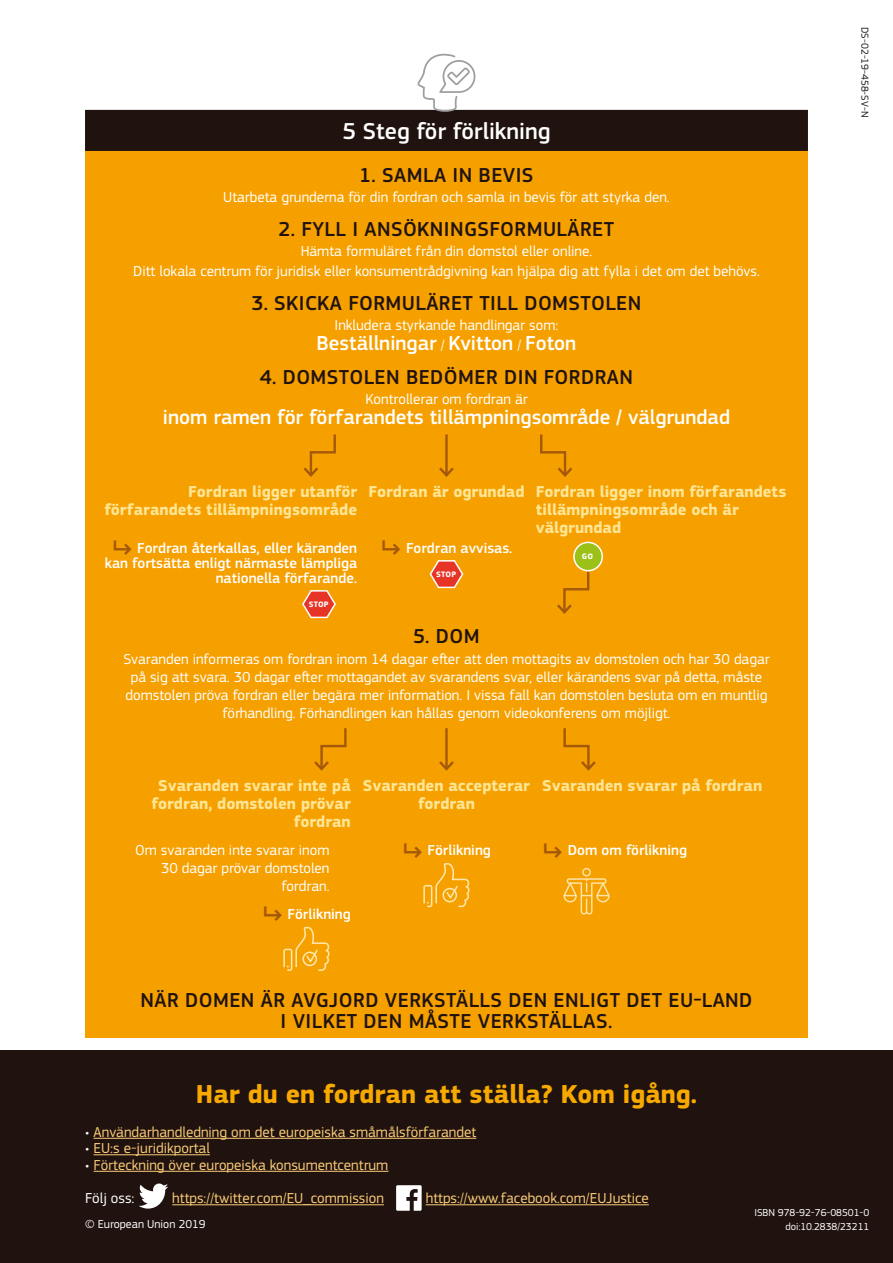
<style>
.page{position:relative;width:893px;height:1263px;background:#fff}
.page>*{position:absolute;margin:0;border:0;box-sizing:border-box;transform-origin:0 0}
.Pannel_Title{font:700 27px "EC Square Sans Pro";color:#f7a900}
._01_Title_1{font:500 24px "EC Square Sans Pro";color:#fff}
._02_Title_2{font:500 21px/21px "EC Square Sans Pro";letter-spacing:.02em;color:#20130f;text-align:center}
._00_Body{font:500 21px "EC Square Sans Pro";color:#fff}
._03_Title_3{font:700 16.5px/18px "EC Square Sans Pro";color:#ffe594;text-align:right}
._00_Body-2{font:15px/18px "EC Square Sans Pro";color:#fff;text-align:center}
.Body_white{font:15px "EC Square Sans Pro";color:#fccc78}
.t1{font:500 15px/15px "EC Square Sans Pro";color:#fff;text-align:right}
.Body_white-2{font:15px "EC Square Sans Pro";color:#fff}
.Copyright{font:12px "EC Square Sans Pro";color:#fff}
.doi{font:10.5px "EC Square Sans Pro";color:#fff}
.doi-2{font:10.5px "EC Square Sans Pro";color:#1a1a18}
.Body_panneau{font:700 8.25px "EC Square Sans Pro";letter-spacing:.015em;color:#fff}
.s1{font-weight:400;font-size:15px}
.s2{font-weight:700;font-size:24px;color:#a4590a}
.s3{color:#fff}
</style>
<div class="page">
<div style="left:0;top:1050px;width:893px;height:213px;background:#20130f"></div>
<div style="left:85px;top:55px;width:723px;height:983px;background:#f6a000"></div>
<div style="left:85px;top:109px;width:723px;height:42px;background:#20130f"></div>
<div style="left:81px;top:32px;width:731px;height:78px;background:#fff"></div>
<svg style="left:417px;top:54px;width:58px;height:58px"></svg>
<svg style="left:303px;top:434px;width:33px;height:43px"></svg>
<hr style="left:445px;top:434px;width:3px;height:41px;background:#a4590a">
<svg style="left:439px;top:465px;width:15px;height:12px"></svg>
<svg style="left:540px;top:434px;width:33px;height:43px"></svg>
<svg style="left:302px;top:590px;width:34px;height:29px"></svg>
<svg style="left:429px;top:560px;width:35px;height:29px"></svg>
<svg style="left:557px;top:569px;width:34px;height:45px"></svg>
<div style="left:574px;top:542px;width:28px;height:29px;background:#9bc017;border-radius:50%"></div>
<div style="left:573px;top:542px;width:30px;height:29px;border:2px solid #fff;border-radius:50%"></div>
<svg style="left:314px;top:728px;width:33px;height:43px"></svg>
<hr style="left:445px;top:728px;width:3px;height:41px;background:#a4590a">
<svg style="left:439px;top:759px;width:15px;height:12px"></svg>
<svg style="left:563px;top:728px;width:33px;height:43px"></svg>
<svg style="left:283px;top:927px;width:47px;height:44px"></svg>
<svg style="left:423px;top:863px;width:47px;height:44px"></svg>
<svg style="left:563px;top:868px;width:47px;height:47px"></svg>
<hr style="left:94px;top:1138px;width:382px;height:1px;background:#fccc78">
<hr style="left:94px;top:1154px;width:116px;height:1px;background:#fccc78">
<hr style="left:94px;top:1171px;width:294px;height:1px;background:#fccc78">
<hr style="left:172px;top:1204px;width:212px;height:1px;background:#fccc78">
<hr style="left:426px;top:1204px;width:223px;height:1px;background:#fccc78">
<svg style="left:139px;top:1183px;width:29px;height:25px"></svg>
<svg style="left:396px;top:1185px;width:26px;height:26px"></svg>
<h1 class="_01_Title_1" style="left:342px;top:117px;width:210px">5 Steg för förlikning</h1>
<p class="_02_Title_2" style="left:359px;top:165px;width:176px">1. SAMLA IN BEVIS</p>
<p class="_00_Body-2" style="left:223px;top:188px;width:448px">Utarbeta grunderna för din fordran och samla in bevis för att styrka den.</p>
<p class="_02_Title_2" style="left:278px;top:219px;width:337px">2. FYLL I ANSÖKNINGSFORMULÄRET</p>
<p class="_00_Body-2" style="left:301px;top:242px;width:293px">Hämta formuläret från din domstol eller online.</p>
<p class="_00_Body-2" style="left:133px;top:262px;width:628px">Ditt lokala centrum för juridisk eller konsumentrådgivning kan hjälpa dig att fylla i det om det behövs.</p>
<p class="_02_Title_2" style="left:251px;top:293px;width:391px">3. SKICKA FORMULÄRET TILL DOMSTOLEN</p>
<p class="_00_Body-2" style="left:335px;top:316px;width:225px">Inkludera styrkande handlingar som:</p>
<p class="_00_Body" style="left:317px;top:331px;width:261px">Beställningar <span class="s1">/</span> Kvitton <span class="s1">/</span> Foton</p>
<p class="_02_Title_2" style="left:260px;top:367px;width:375px">4. DOMSTOLEN BEDÖMER DIN FORDRAN</p>
<p class="_00_Body-2" style="left:365px;top:390px;width:164px">Kontrollerar om fordran är</p>
<p class="_00_Body" style="left:163px;top:405px;width:569px">inom ramen för förfarandets tillämpningsområde / välgrundad</p>
<p class="_03_Title_3" style="left:104px;top:483px;width:254px">Fordran ligger utanför förfarandets tillämpningsområde</p>
<p class="_03_Title_3" style="left:368px;top:483px;width:158px">Fordran är ogrundad</p>
<p class="_03_Title_3" style="left:536px;top:483px;width:252px;text-align:left">Fordran ligger inom förfarandets tillämpningsområde och är välgrundad</p>
<p class="t1" style="left:105px;top:541px;width:254px"><span class="s2">↳</span> Fordran återkallas, eller käranden kan fortsätta enligt närmaste lämpliga nationella förfarande.</p>
<p class="Body_panneau" style="left:309px;top:599px;width:21px">STOP</p>
<p class="t1" style="left:381px;top:541px;width:133px"><span class="s2">↳</span> Fordran avvisas.</p>
<p class="Body_panneau" style="left:436px;top:569px;width:21px">STOP</p>
<p class="Body_panneau" style="left:582px;top:552px;width:13px">GO</p>
<p class="_02_Title_2" style="left:413px;top:626px;width:68px">5. DOM</p>
<p class="_00_Body-2" style="left:123px;top:650px;width:648px">Svaranden informeras om fordran inom 14 dagar efter att den mottagits av domstolen och har 30 dagar på sig att svara. 30 dagar efter mottagandet av svarandens svar, eller kärandens svar på detta, måste domstolen pröva fordran eller begära mer information. I vissa fall kan domstolen besluta om en muntlig förhandling. Förhandlingen kan hållas genom videokonferens om möjligt.</p>
<p class="_03_Title_3" style="left:152px;top:777px;width:201px">Svaranden svarar inte på fordran, domstolen prövar fordran</p>
<p class="_03_Title_3" style="left:363px;top:777px;width:169px;text-align:center">Svaranden accepterar fordran</p>
<p class="_03_Title_3" style="left:542px;top:777px;width:222px">Svaranden svarar på fordran</p>
<p class="_00_Body-2" style="left:135px;top:841px;width:196px;text-align:right">Om svaranden inte svarar inom<br>30 dagar prövar domstolen fordran.</p>
<p class="t1" style="left:262px;top:907px;width:90px"><span class="s2">↳</span> Förlikning</p>
<p class="t1" style="left:402px;top:843px;width:90px"><span class="s2">↳</span> Förlikning</p>
<p class="t1" style="left:542px;top:843px;width:146px"><span class="s2">↳</span> Dom om förlikning</p>
<p class="_02_Title_2" style="left:140px;top:990px;width:614px">NÄR DOMEN ÄR AVGJORD VERKSTÄLLS DEN ENLIGT DET EU-LAND<br>I VILKET DEN MÅSTE VERKSTÄLLAS.</p>
<p class="doi-2" style="left:871px;top:27px;width:92px;rotate:90deg">DS-02-19-458-SV-N</p>
<p class="Pannel_Title" style="left:196px;top:1078px;width:503px">Har du en fordran att ställa? Kom igång.</p>
<p class="Body_white" style="left:85px;top:1123px;width:393px"><span class="s3">•</span> Användarhandledning om det europeiska småmålsförfarandet</p>
<p class="Body_white" style="left:85px;top:1139px;width:126px"><span class="s3">•</span> EU:s e-juridikportal</p>
<p class="Body_white" style="left:85px;top:1156px;width:305px"><span class="s3">•</span> Förteckning över europeiska konsumentcentrum</p>
<p class="Body_white-2" style="left:85px;top:1189px;width:51px">Följ oss:</p>
<p class="Body_white" style="left:172px;top:1189px;width:213px">https://twitter.com/EU_commission</p>
<p class="Body_white" style="left:426px;top:1189px;width:225px">https://www.facebook.com/EUJustice</p>
<p class="Copyright" style="left:85px;top:1217px;width:122px">© European Union 2019</p>
<p class="doi" style="left:754px;top:1207px;width:116px">ISBN 978-92-76-08501-0</p>
<p class="doi" style="left:785px;top:1220px;width:85px">doi:10.2838/23211</p>
</div>
